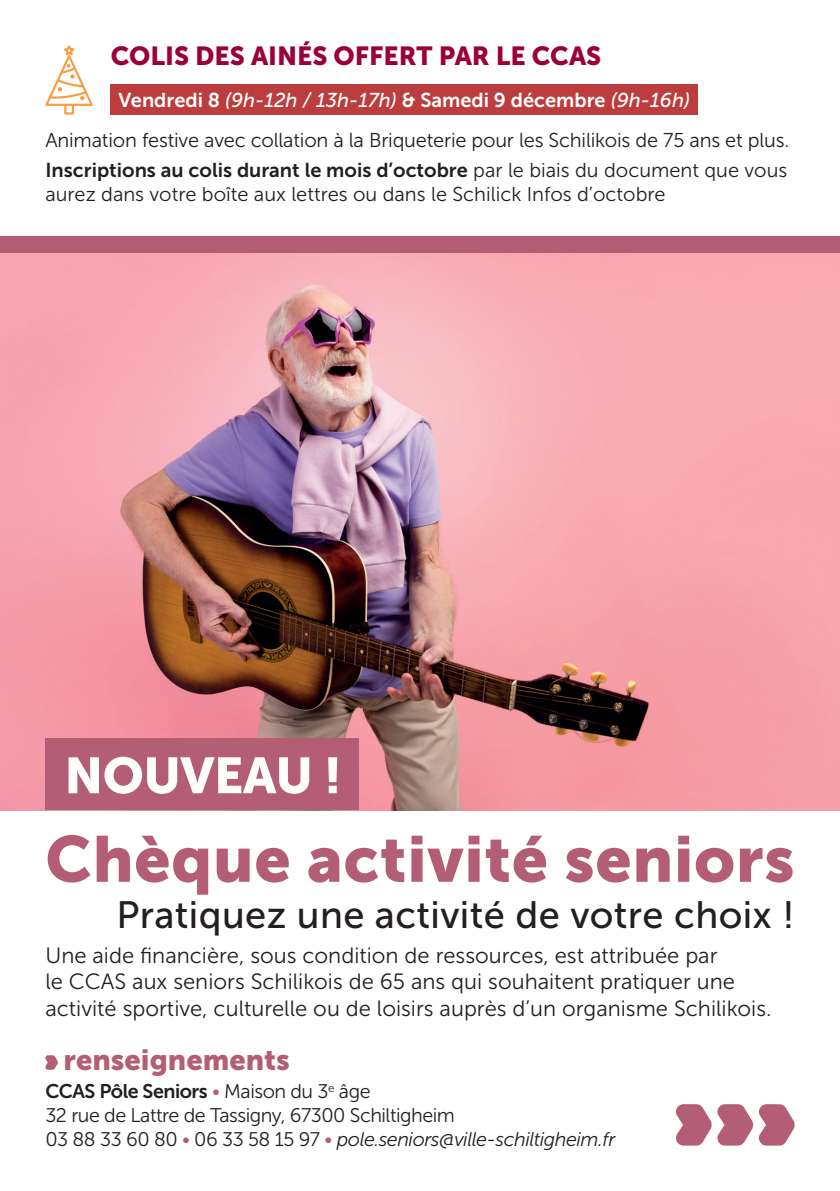
<style>
.page{position:relative;width:840px;height:1191px;background:#fff}
.page>*{position:absolute;margin:0;border:0;box-sizing:border-box;transform-origin:0 0}
.t1{font:64.4px "Museo Sans 900";letter-spacing:.01em;color:#b45d76}
.t2{font:50.2px "Museo Sans 900";letter-spacing:-.01em;color:#fff}
.t3{font:38px "Museo Sans 500";letter-spacing:.01em;color:#231f20}
.t4{font:29px "Museo Sans 900";color:#b45d76}
.t5{font:26px "Museo Sans 900";color:#9a0138}
.t6{font:22px/26.4px "Museo Sans 300";color:#231f20}
.t7{font:20px "Museo Sans 300";letter-spacing:-.01em;color:#231f20}
.t8{font:20px "Museo Sans 700";color:#231f20}
.t9{font:20px "Museo Sans 700";color:#fff}
.t10{font:19.6px/23.6px "Museo Sans 300";letter-spacing:-.025em;color:#231f20}
.t11{font:19.6px "Museo Sans 700";letter-spacing:-.025em;color:#231f20}
.s1{font-family:"Museo Sans 500";font-style:italic}
.s2{font-family:"Museo Sans 300"}
.s3{font-family:"Museo Sans 300";color:#b45d76}
.s4{color:#b45d76}
.s5{font-style:italic}
</style>
<div class="page">
<img style="left:0;top:252px;width:839px;height:558px">
<div style="left:0;top:236px;width:839px;height:16px;background:#b45d76"></div>
<div style="left:45px;top:738px;width:313px;height:72px;background:#b45d76"></div>
<svg style="left:45px;top:1055px;width:13px;height:14px"></svg>
<svg style="left:676px;top:1104px;width:118px;height:41px"></svg>
<div style="left:111px;top:84px;width:586px;height:31px;background:#bc3d3d"></div>
<svg style="left:45px;top:45px;width:48px;height:70px"></svg>
<p class="t5" style="left:111px;top:41px;width:492px">COLIS DES AINÉS OFFERT PAR LE CCAS</p>
<p class="t9" style="left:118px;top:89px;width:573px">Vendredi 8 <span class="s1">(9h-12h / 13h-17h)</span> &amp; Samedi 9 décembre <span class="s1">(9h-16h)</span></p>
<p class="t7" style="left:45px;top:129px;width:745px">Animation festive avec collation à la Briqueterie pour les Schilikois de 75 ans et plus.</p>
<p class="t8" style="left:45px;top:159px;width:743px">Inscriptions au colis durant le mois d’octobre <span class="s2">par le biais du document que vous</span></p>
<p class="t7" style="left:45px;top:183px;width:621px">aurez dans votre boîte aux lettres ou dans le Schilick Infos d’octobre</p>
<h2 class="t2" style="left:64px;top:747px;width:279px">NOUVEAU !</h2>
<h1 class="t1" style="left:45px;top:822px;width:750px">Chèque activité seniors</h1>
<h3 class="t3" style="left:116px;top:893px;width:679px">Pratiquez une activité de votre choix !</h3>
<p class="t6" style="left:45px;top:942px;width:727px">Une aide financière, sous condition de ressources, est attribuée par<br>le CCAS aux seniors Schilikois de 65 ans qui souhaitent pratiquer une activité sportive, culturelle ou de loisirs auprès d’un organisme Schilikois.</p>
<h3 class="t4" style="left:64px;top:1043px;width:228px">renseignements</h3>
<p class="t11" style="left:45px;top:1080px;width:326px">CCAS Pôle Seniors <span class="s3">•</span> <span class="s2">Maison du 3</span><sup>e</sup> <span class="s2">âge</span></p>
<p class="t10" style="left:45px;top:1103px;width:571px">32 rue de Lattre de Tassigny, 67300 Schiltigheim<br>03 88 33 60 80 <span class="s4">•</span> 06 33 58 15 97 <span class="s4">•</span> <span class="s5">pole.seniors@ville-schiltigheim.fr</span></p>
</div>
